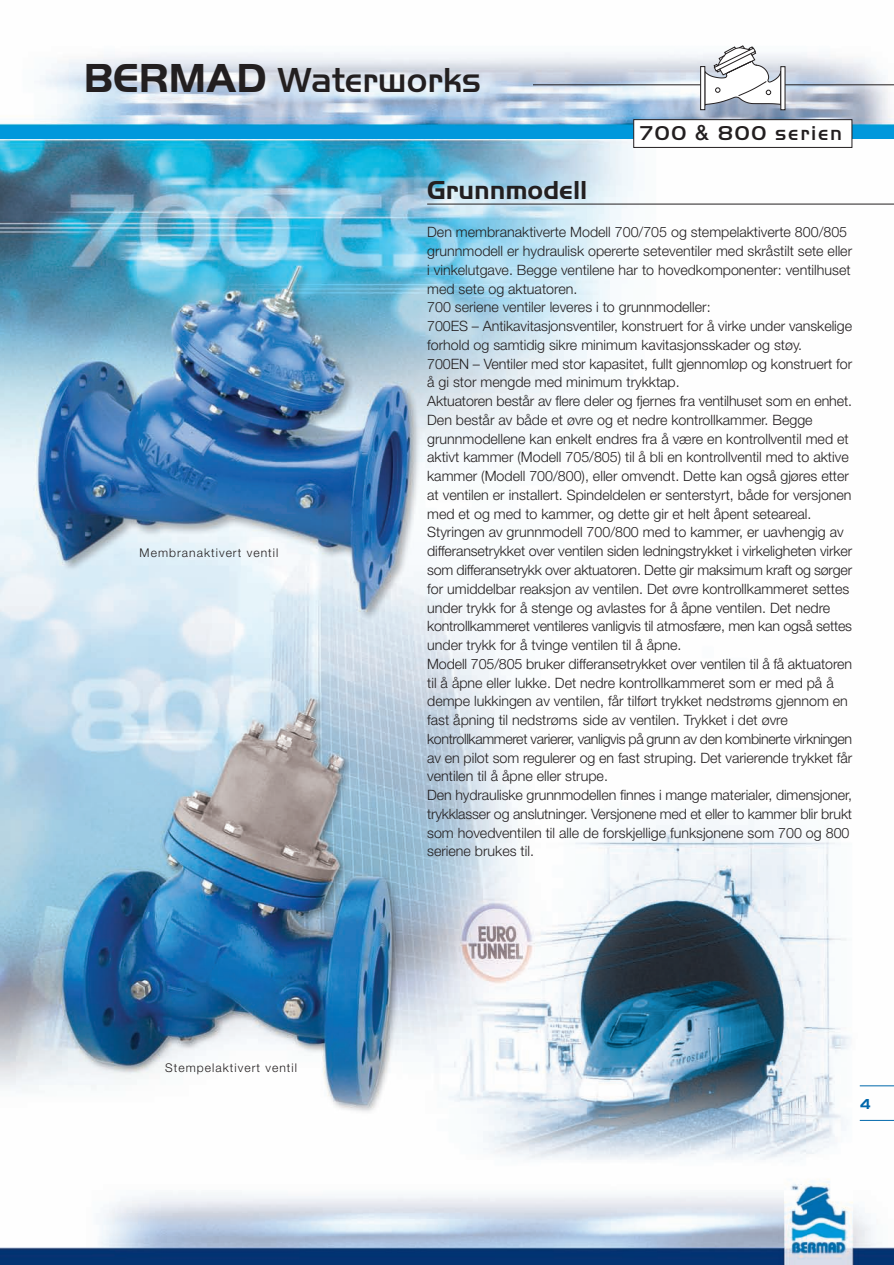
<style>
.page{position:relative;width:894px;height:1265px;background:#fff}
.page>*{position:absolute;margin:0;border:0;box-sizing:border-box;transform-origin:0 0}
.t1{font:500 36px "Handel Got D";letter-spacing:-.005em;color:#231f20}
.t2{font:700 27px "Handel Got D";color:#231f20}
.t3{font:500 20.85px "Handel Got D";letter-spacing:.085em;color:#231f20}
.t4{font:700 15px "Handel Got D";color:#0168ab}
.t5{font:300 14.25px/18.8px "Helvetica Neue";color:#231f20}
.t6{font:300 12px "Helvetica Neue";letter-spacing:.085em;color:#231f20}
.s1{font-weight:700;font-size:42px}
.s2{font-family:"Helvetica Neue"}
</style>
<div class="page">
<img style="left:0;top:53px;width:894px;height:87px">
<hr style="left:533px;top:84px;width:361px;height:1px;background:#231f20">
<svg style="left:704px;top:45px;width:78px;height:66px"></svg>
<svg style="left:700px;top:66px;width:5px;height:44px"></svg>
<svg style="left:780px;top:66px;width:5px;height:44px"></svg>
<img style="left:0;top:140px;width:894px;height:1124px">
<hr style="left:427px;top:204px;width:467px;height:1px;background:#231f20">
<hr style="left:860px;top:1085px;width:34px;height:1px;background:#0168ab">
<hr style="left:860px;top:1119px;width:34px;height:1px;background:#0168ab">
<div style="left:633px;top:119px;width:219px;height:29px;background:#fff;border:1px solid #231f20"></div>
<h1 class="t1" style="left:84px;top:67px;width:399px"><span class="s1">BERMAD</span> Waterworks</h1>
<h2 class="t2" style="left:427px;top:180px;width:162px">Grunnmodell</h2>
<h3 class="t3" style="left:640px;top:126px;width:203px">700 <span class="s2">&amp;</span> 800 serien</h3>
<p class="t6" style="left:140px;top:548px;width:140px">Membranaktivert ventil</p>
<p class="t5" style="left:427px;top:224px;width:427px">Den membranaktiverte Modell 700/705 og stempelaktiverte 800/805 grunnmodell er hydraulisk opererte seteventiler med skråstilt sete eller i vinkelutgave. Begge ventilene har to hovedkomponenter: ventilhuset med sete og aktuatoren.<br>700 seriene ventiler leveres i to grunnmodeller:<br>700ES – Antikavitasjonsventiler, konstruert for å virke under vanskelige forhold og samtidig sikre minimum kavitasjonsskader og støy.<br>700EN – Ventiler med stor kapasitet, fullt gjennomløp og konstruert for å gi stor mengde med minimum trykktap.<br>Aktuatoren består av flere deler og fjernes fra ventilhuset som en enhet.<br>Den består av både et øvre og et nedre kontrollkammer. Begge grunnmodellene kan enkelt endres fra å være en kontrollventil med et aktivt kammer (Modell 705/805) til å bli en kontrollventil med to aktive kammer (Modell 700/800), eller omvendt. Dette kan også gjøres etter at ventilen er installert. Spindeldelen er senterstyrt, både for versjonen med et og med to kammer, og dette gir et helt åpent seteareal.<br>Styringen av grunnmodell 700/800 med to kammer, er uavhengig av differansetrykket over ventilen siden ledningstrykket i virkeligheten virker som differansetrykk over aktuatoren. Dette gir maksimum kraft og sørger for umiddelbar reaksjon av ventilen. Det øvre kontrollkammeret settes under trykk for å stenge og avlastes for å åpne ventilen. Det nedre kontrollkammeret ventileres vanligvis til atmosfære, men kan også settes under trykk for å tvinge ventilen til å åpne.<br>Modell 705/805 bruker differansetrykket over ventilen til å få aktuatoren til å åpne eller lukke. Det nedre kontrollkammeret som er med på å dempe lukkingen av ventilen, får tilført trykket nedstrøms gjennom en fast åpning til nedstrøms side av ventilen. Trykket i det øvre kontrollkammeret varierer, vanligvis på grunn av den kombinerte virkningen av en pilot som regulerer og en fast struping. Det varierende trykket får ventilen til å åpne eller strupe.<br>Den hydrauliske grunnmodellen finnes i mange materialer, dimensjoner, trykklasser og anslutninger. Versjonene med et eller to kammer blir brukt som hovedventilen til alle de forskjellige funksjonene som 700 og 800 seriene brukes til.</p>
<p class="t6" style="left:165px;top:1063px;width:133px">Stempelaktivert ventil</p>
<p class="t4" style="left:860px;top:1098px;width:12px">4</p>
</div>
